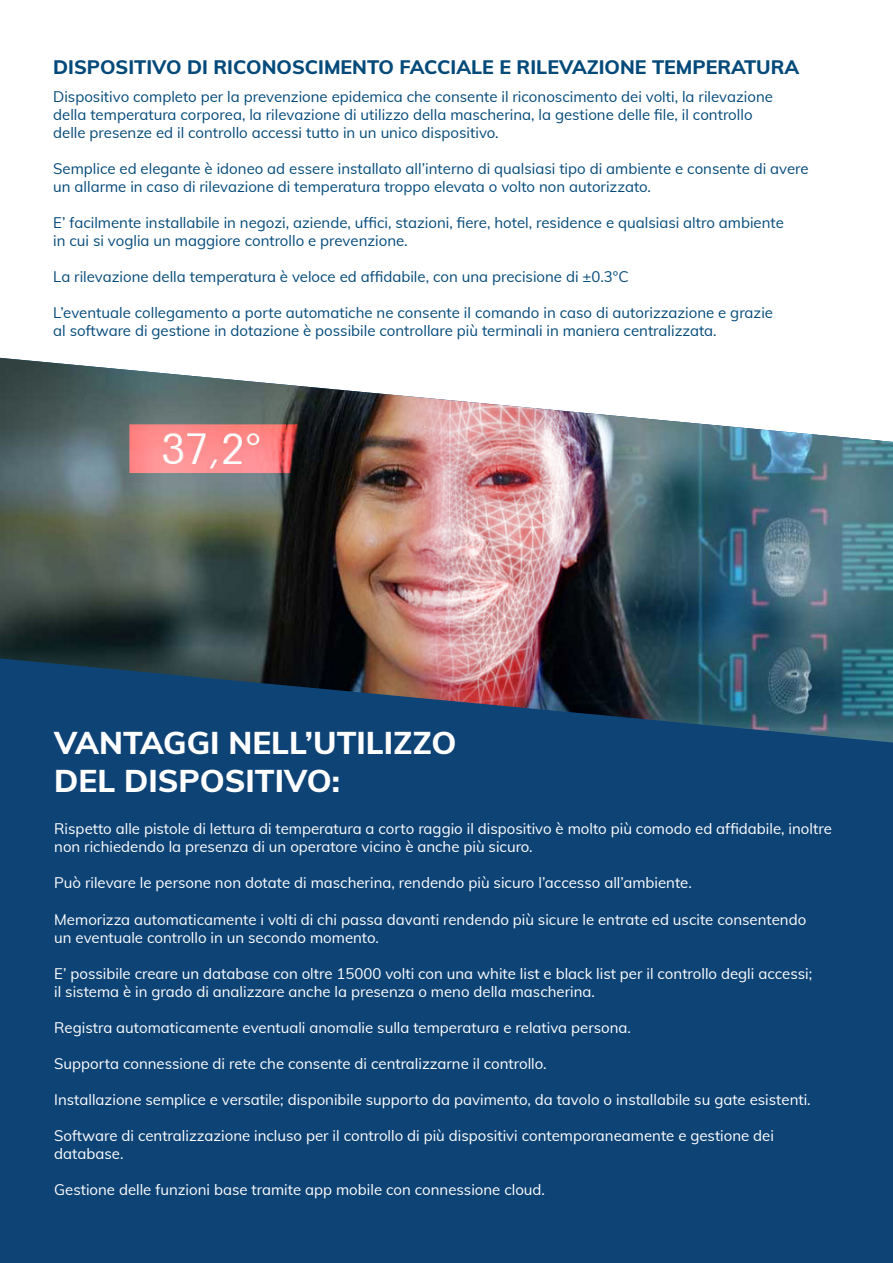
<style>
.page{position:relative;width:893px;height:1263px;background:#fff}
.page>*{position:absolute;margin:0;border:0;box-sizing:border-box;transform-origin:0 0}
.t1{font:800 31.5px "Muli";color:#fff}
.t2{font:800 19.5px "Muli";color:#034a7a}
.t3{font:15px/18px "Muli";color:#fff}
.t4{font:15px "Muli";color:#034a7a}
</style>
<div class="page">
<div style="left:0;top:641px;width:893px;height:622px;background:#0e4376"></div>
<img style="left:0;top:358px;width:893px;height:384px">
<p class="t2" style="left:53px;top:52px;width:748px">DISPOSITIVO DI RICONOSCIMENTO FACCIALE E RILEVAZIONE TEMPERATURA</p>
<p class="t4" style="left:53px;top:86px;width:721px">Dispositivo completo per la prevenzione epidemica che consente il riconoscimento dei volti, la rilevazione</p>
<p class="t4" style="left:53px;top:104px;width:701px">della temperatura corporea, la rilevazione di utilizzo della mascherina, la gestione delle file, il controllo</p>
<p class="t4" style="left:53px;top:122px;width:447px">delle presenze ed il controllo accessi tutto in un unico dispositivo.</p>
<p class="t4" style="left:53px;top:158px;width:757px">Semplice ed elegante è idoneo ad essere installato all’interno di qualsiasi tipo di ambiente e consente di avere</p>
<p class="t4" style="left:53px;top:176px;width:599px">un allarme in caso di rilevazione di temperatura troppo elevata o volto non autorizzato.</p>
<p class="t4" style="left:53px;top:212px;width:732px">E’ facilmente installabile in negozi, aziende, uffici, stazioni, fiere, hotel, residence e qualsiasi altro ambiente</p>
<p class="t4" style="left:53px;top:230px;width:356px">in cui si voglia un maggiore controllo e prevenzione.</p>
<p class="t4" style="left:53px;top:266px;width:577px">La rilevazione della temperatura è veloce ed affidabile, con una precisione di ±0.3°C</p>
<p class="t4" style="left:53px;top:302px;width:721px">L’eventuale collegamento a porte automatiche ne consente il comando in caso di autorizzazione e grazie</p>
<p class="t4" style="left:53px;top:320px;width:665px">al software di gestione in dotazione è possibile controllare più terminali in maniera centralizzata.</p>
<p class="t1" style="left:54px;top:719px;width:404px">VANTAGGI NELL’UTILIZZO</p>
<p class="t1" style="left:54px;top:757px;width:287px">DEL DISPOSITIVO:</p>
<p class="t3" style="left:54px;top:819px;width:779px">Rispetto alle pistole di lettura di temperatura a corto raggio il dispositivo è molto più comodo ed affidabile, inoltre non richiedendo la presenza di un operatore vicino è anche più sicuro.</p>
<p class="t3" style="left:54px;top:873px;width:639px">Può rilevare le persone non dotate di mascherina, rendendo più sicuro l’accesso all’ambiente.</p>
<p class="t3" style="left:54px;top:909px;width:753px">Memorizza automaticamente i volti di chi passa davanti rendendo più sicure le entrate ed uscite consentendo</p>
<p class="t3" style="left:54px;top:927px;width:326px">un eventuale controllo in un secondo momento.</p>
<p class="t3" style="left:54px;top:963px;width:759px">E’ possibile creare un database con oltre 15000 volti con una white list e black list per il controllo degli accessi;</p>
<p class="t3" style="left:54px;top:981px;width:542px">il sistema è in grado di analizzare anche la presenza o meno della mascherina.</p>
<p class="t3" style="left:54px;top:1017px;width:578px">Registra automaticamente eventuali anomalie sulla temperatura e relativa persona.</p>
<p class="t3" style="left:54px;top:1053px;width:494px">Supporta connessione di rete che consente di centralizzarne il controllo.</p>
<p class="t3" style="left:54px;top:1089px;width:758px">Installazione semplice e versatile; disponibile supporto da pavimento, da tavolo o installabile su gate esistenti.</p>
<p class="t3" style="left:54px;top:1125px;width:721px">Software di centralizzazione incluso per il controllo di più dispositivi contemporaneamente e gestione dei database.</p>
<p class="t3" style="left:54px;top:1179px;width:492px">Gestione delle funzioni base tramite app mobile con connessione cloud.</p>
</div>
